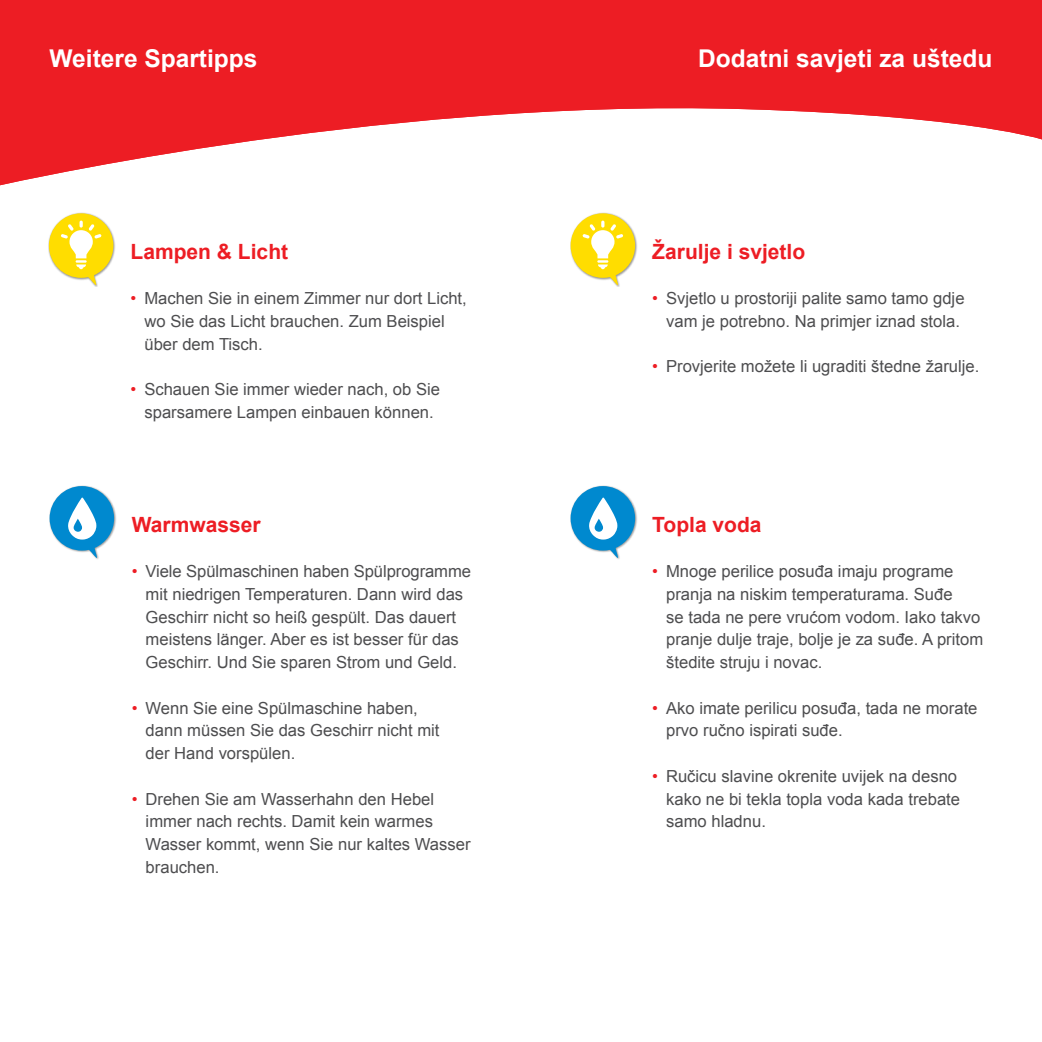
<style>
.page{position:relative;width:1042px;height:1042px;background:#fff}
.page>*{position:absolute;margin:0;border:0;box-sizing:border-box;transform-origin:0 0}
.t1{font:700 24.5px "Arial";color:#fff}
.t2{font:700 21px "Arial";color:#ed1d24}
.t3{font:16.62px/22.8px "Arial";color:#4d4d4f}
.s1{color:#ed1d24}
</style>
<div class="page">
<svg style="left:0;top:0;width:1042px;height:186px;fill:#ed1d24"></svg>
<div style="left:48px;top:212px;width:68px;height:75px;background:#000;opacity:.4"></div>
<svg style="left:49px;top:213px;width:64px;height:72px"></svg>
<div style="left:570px;top:212px;width:67px;height:75px;background:#000;opacity:.4"></div>
<svg style="left:570px;top:213px;width:65px;height:72px"></svg>
<div style="left:49px;top:485px;width:67px;height:75px;background:#000;opacity:.4"></div>
<svg style="left:50px;top:486px;width:64px;height:72px"></svg>
<div style="left:570px;top:485px;width:67px;height:75px;background:#000;opacity:.4"></div>
<svg style="left:570px;top:486px;width:65px;height:72px"></svg>
<h1 class="t1" style="left:50px;top:43px;width:209px">Weitere Spartipps</h1>
<h1 class="t1" style="left:698px;top:43px;width:296px">Dodatni savjeti za uštedu</h1>
<p class="t2" style="left:131px;top:237px;width:159px">Lampen &amp; Licht</p>
<p class="t2" style="left:652px;top:237px;width:154px">Žarulje i svjetlo</p>
<p class="t3" style="left:144px;top:287px;width:324px;text-indent:-14px"><span class="s1">•</span> Machen Sie in einem Zimmer nur dort Licht, wo Sie das Licht brauchen. Zum Beispiel über dem Tisch.</p>
<p class="t3" style="left:131px;top:378px;width:311px;text-align:center"><span class="s1">•</span> Schauen Sie immer wieder nach, ob Sie sparsamere Lampen einbauen können.</p>
<p class="t3" style="left:652px;top:287px;width:314px;text-align:center"><span class="s1">•</span> Svjetlo u prostoriji palite samo tamo gdje vam je potrebno. Na primjer iznad stola.</p>
<p class="t3" style="left:652px;top:355px;width:328px"><span class="s1">•</span> Provjerite možete li ugraditi štedne žarulje.</p>
<p class="t2" style="left:132px;top:510px;width:130px">Warmwasser</p>
<p class="t2" style="left:652px;top:510px;width:111px">Topla voda</p>
<p class="t3" style="left:132px;top:560px;width:341px;text-align:center"><span class="s1">•</span> Viele Spülmaschinen haben Spülprogramme mit niedrigen Temperaturen. Dann wird das Geschirr nicht so heiß gespült. Das dauert meistens länger. Aber es ist besser für das Geschirr. Und Sie sparen Strom und Geld.</p>
<p class="t3" style="left:146px;top:696px;width:295px;text-indent:-14px"><span class="s1">•</span> Wenn Sie eine Spülmaschine haben, dann müssen Sie das Geschirr nicht mit der Hand vorspülen.</p>
<p class="t3" style="left:146px;top:787px;width:326px;text-indent:-14px"><span class="s1">•</span> Drehen Sie am Wasserhahn den Hebel immer nach rechts. Damit kein warmes<br>Wasser kommt, wenn Sie nur kaltes Wasser brauchen.</p>
<p class="t3" style="left:666px;top:560px;width:318px;text-indent:-14px"><span class="s1">•</span> Mnoge perilice posuđa imaju programe pranja na niskim temperaturama. Suđe<br>se tada ne pere vrućom vodom. Iako takvo pranje dulje traje, bolje je za suđe. A pritom štedite struju i novac.</p>
<p class="t3" style="left:666px;top:696px;width:313px;text-indent:-14px"><span class="s1">•</span> Ako imate perilicu posuđa, tada ne morate prvo ručno ispirati suđe.</p>
<p class="t3" style="left:666px;top:765px;width:295px;text-indent:-14px"><span class="s1">•</span> Ručicu slavine okrenite uvijek na desno kako ne bi tekla topla voda kada trebate samo hladnu.</p>
</div>
